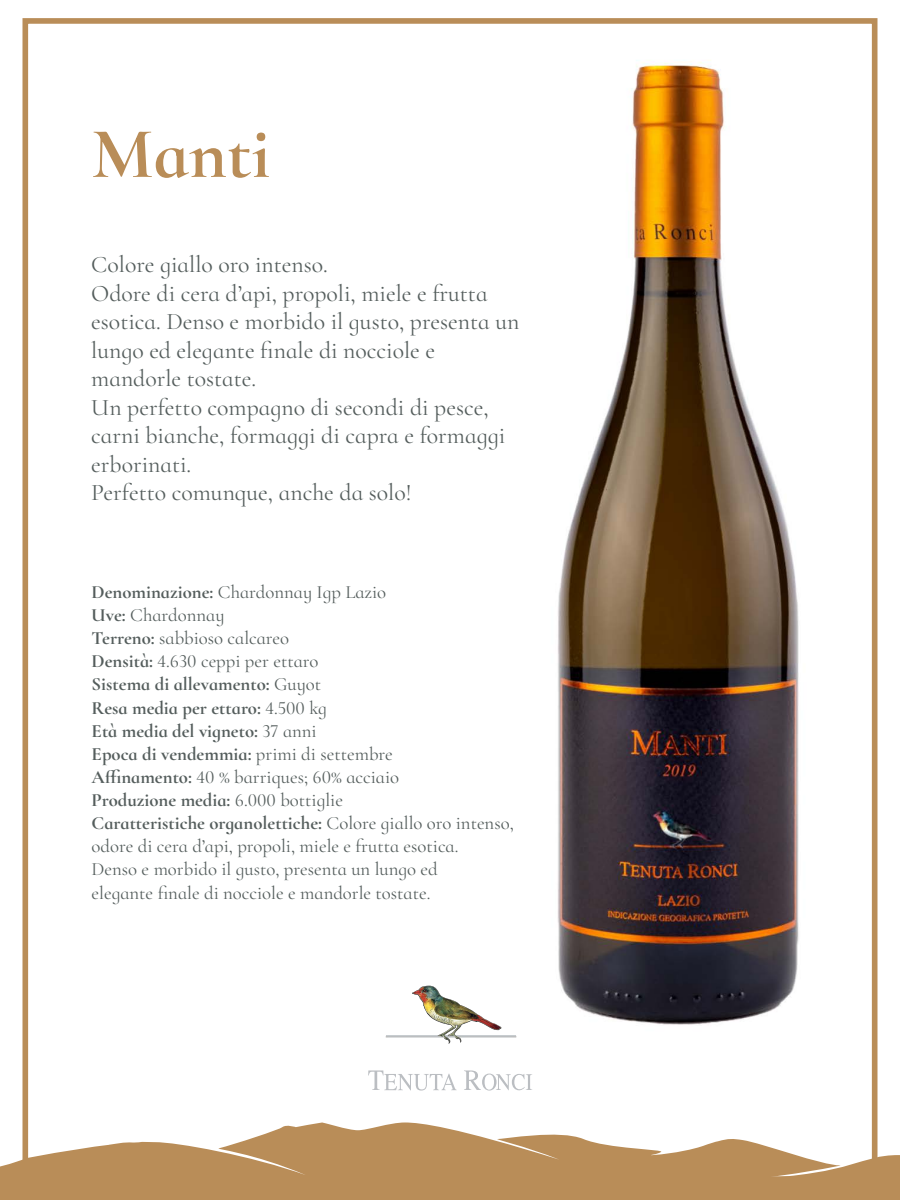
<style>
.page{position:relative;width:900px;height:1200px;background:#fff}
.page>*{position:absolute;margin:0;border:0;box-sizing:border-box;transform-origin:0 0}
.t1{font:700 72.38px "Cormorant Infant";color:#b98d58}
.t2{font:23.75px/28.5px "Cormorant Infant";color:#545d5c}
.t3{font:18.75px/23.1px "Cormorant Infant";color:#545d5c}
.s1{font-weight:700}
</style>
<div class="page">
<img style="left:557px;top:60px;width:242px;height:965px">
<svg style="left:0;top:1122px;width:900px;height:78px;fill:#b98d58"></svg>
<svg style="left:368px;top:1070px;width:89px;height:21px"></svg>
<svg style="left:464px;top:1070px;width:68px;height:21px"></svg>
<img style="left:385px;top:985px;width:132px;height:59px">
<div style="left:22px;top:18px;width:856px;height:1164px;border:6px solid #b98d58"></div>
<h1 class="t1" style="left:91px;top:110px;width:180px">Manti</h1>
<p class="t2" style="left:91px;top:250px;width:430px">Colore giallo oro intenso.<br>Odore di cera d’api, propoli, miele e frutta esotica. Denso e morbido il gusto, presenta un lungo ed elegante finale di nocciole e mandorle tostate.<br>Un perfetto compagno di secondi di pesce, carni bianche, formaggi di capra e formaggi erborinati.<br>Perfetto comunque, anche da solo!</p>
<p class="t3" style="left:92px;top:580px;width:424px"><span class="s1">Denominazione:</span> Chardonnay Igp Lazio<br><span class="s1">Uve:</span> Chardonnay<br><span class="s1">Terreno:</span> sabbioso calcareo<br><span class="s1">Densità:</span> 4.630 ceppi per ettaro<br><span class="s1">Sistema di allevamento:</span> Guyot<br><span class="s1">Resa media per ettaro:</span> 4.500 kg<br><span class="s1">Età media del vigneto:</span> 37 anni<br><span class="s1">Epoca di vendemmia:</span> primi di settembre<br><span class="s1">Affinamento:</span> 40 % barriques; 60% acciaio<br><span class="s1">Produzione media:</span> 6.000 bottiglie<br><span class="s1">Caratteristiche organolettiche:</span> Colore giallo oro intenso, odore di cera d’api, propoli, miele e frutta esotica.<br>Denso e morbido il gusto, presenta un lungo ed<br>elegante finale di nocciole e mandorle tostate.</p>
</div>
